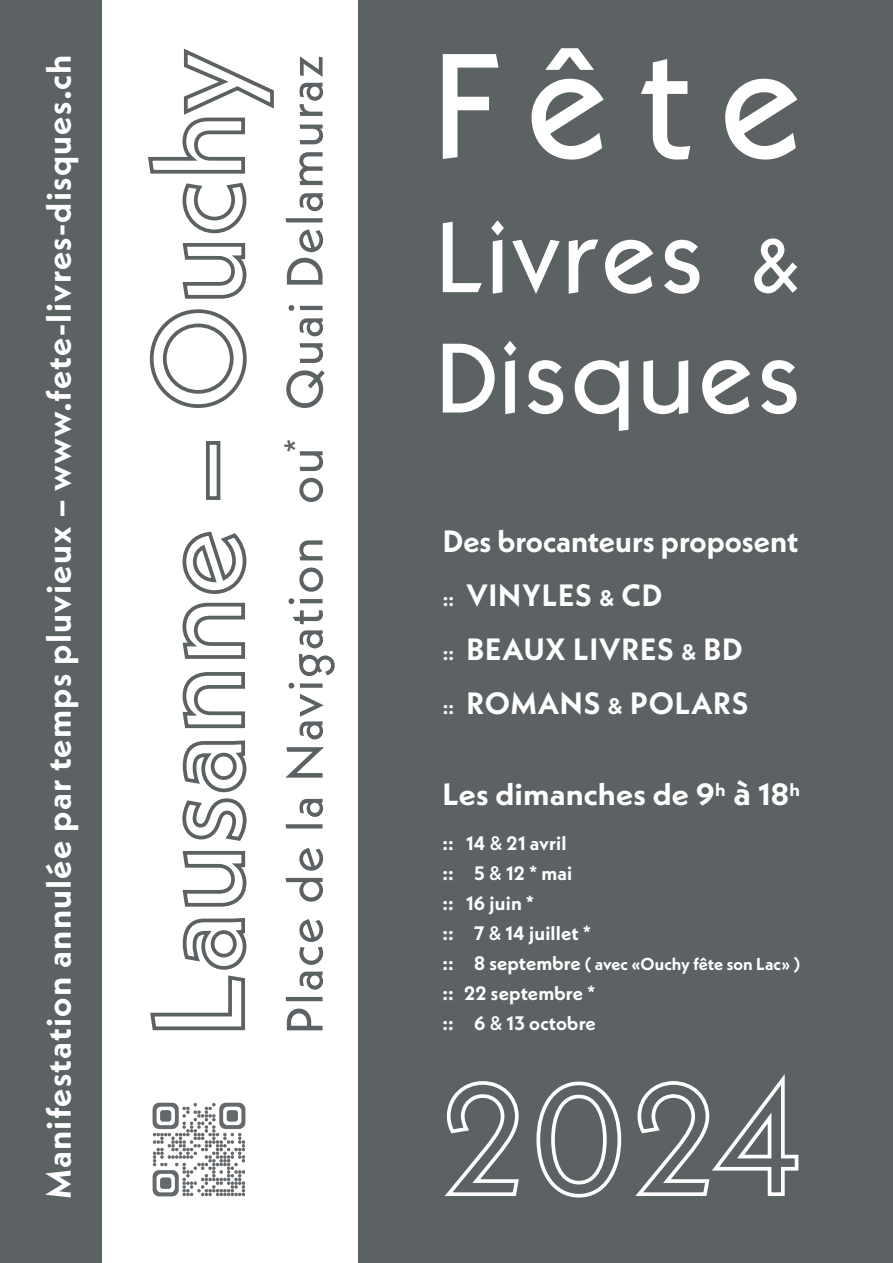
<style>
.page{position:relative;width:893px;height:1263px;background:#5c6164}
.page>*{position:absolute;margin:0;border:0;box-sizing:border-box;transform-origin:0 0}
.t1{font:51px "Neue Kabel";letter-spacing:.025em;color:#5c6164}
.t2{font:700 34.5px "Neue Kabel";letter-spacing:.035em;color:#fff}
.t3{font:700 30.75px/54px "Neue Kabel";letter-spacing:.005em;color:#fff}
.t4{font:700 30.75px "Neue Kabel";letter-spacing:.005em;color:#fff;scale:1.06 1}
.t5{font:700 19.5px/30px "Neue Kabel";letter-spacing:.01em;color:#fff}
.t6{font:700 17.25px "Neue Kabel";color:#fff}
.s1{font-size:19.5px}
.s2{font-size:22.5px}
.s3{font-size:34.12px}
.s4{font-weight:500}
</style>
<div class="page">
<div style="left:102px;top:0;width:255px;height:1263px;background:#fff"></div>
<svg style="left:150px;top:918px;width:97px;height:113px"></svg>
<svg style="left:182px;top:851px;width:65px;height:56px"></svg>
<svg style="left:182px;top:740px;width:65px;height:101px"></svg>
<svg style="left:182px;top:672px;width:63px;height:57px"></svg>
<svg style="left:182px;top:531px;width:65px;height:128px"></svg>
<div style="left:206px;top:441px;width:14px;height:59px;border:4px solid #5c6164"></div>
<svg style="left:149px;top:309px;width:98px;height:99px"></svg>
<svg style="left:182px;top:243px;width:65px;height:56px"></svg>
<svg style="left:182px;top:182px;width:65px;height:52px"></svg>
<svg style="left:148px;top:48px;width:126px;height:126px"></svg>
<svg style="left:443px;top:54px;width:55px;height:105px"></svg>
<svg style="left:532px;top:48px;width:72px;height:112px"></svg>
<svg style="left:641px;top:59px;width:49px;height:101px"></svg>
<svg style="left:725px;top:79px;width:72px;height:81px"></svg>
<svg style="left:443px;top:222px;width:39px;height:70px"></svg>
<svg style="left:491px;top:220px;width:13px;height:74px"></svg>
<svg style="left:512px;top:240px;width:48px;height:54px"></svg>
<svg style="left:569px;top:240px;width:29px;height:54px"></svg>
<svg style="left:605px;top:240px;width:48px;height:54px"></svg>
<svg style="left:664px;top:240px;width:35px;height:54px"></svg>
<svg style="left:754px;top:238px;width:43px;height:55px"></svg>
<svg style="left:443px;top:344px;width:52px;height:68px"></svg>
<svg style="left:504px;top:341px;width:12px;height:73px"></svg>
<svg style="left:528px;top:360px;width:35px;height:54px"></svg>
<svg style="left:574px;top:360px;width:54px;height:71px"></svg>
<svg style="left:643px;top:360px;width:45px;height:54px"></svg>
<svg style="left:702px;top:360px;width:48px;height:54px"></svg>
<svg style="left:761px;top:360px;width:36px;height:54px"></svg>
<svg style="left:445px;top:1081px;width:74px;height:115px"></svg>
<svg style="left:536px;top:1081px;width:86px;height:117px"></svg>
<svg style="left:635px;top:1074px;width:164px;height:122px"></svg>
<img style="left:152px;top:1102px;width:94px;height:95px">
<h2 class="t2" style="left:37px;top:1199px;width:1146px;rotate:-90deg">Manifestation annulée par temps pluvieux – www.fete-livres-disques.ch</h2>
<h1 class="t1" style="left:272px;top:1035px;width:982px;rotate:-90deg">Place de la Navigation ou<sup>*</sup> Quai Delamuraz</h1>
<h3 class="t3" style="left:443px;top:514px;width:357px">Des brocanteurs proposent <span class="s1">::</span> VINYLES <span class="s2">&amp;</span> CD<br><span class="s1">::</span> BEAUX LIVRES <span class="s2">&amp;</span> BD<br><span class="s1">::</span> ROMANS <span class="s2">&amp;</span> POLARS</h3>
<h3 class="t4" style="left:442px;top:774px;width:339px">Les dimanches de 9<sup>h</sup> <span class="s3">à</span> 18<sup>h</sup></h3>
<p class="t5" style="left:442px;top:827px;width:150px">:: 14 <span class="s4">&amp;</span> 21 avril<br>:: 5 <span class="s4">&amp;</span> 12 * mai<br>:: 16 juin *<br>:: 7 <span class="s4">&amp;</span> 14 juillet *</p>
<p class="t6" style="left:442px;top:953px;width:359px"><span class="s1">:: 8 septembre</span> ( avec «Ouchy fête son Lac» )</p>
<p class="t5" style="left:442px;top:977px;width:155px">:: 22 septembre * :: 6 <span class="s4">&amp;</span> 13 octobre</p>
</div>
